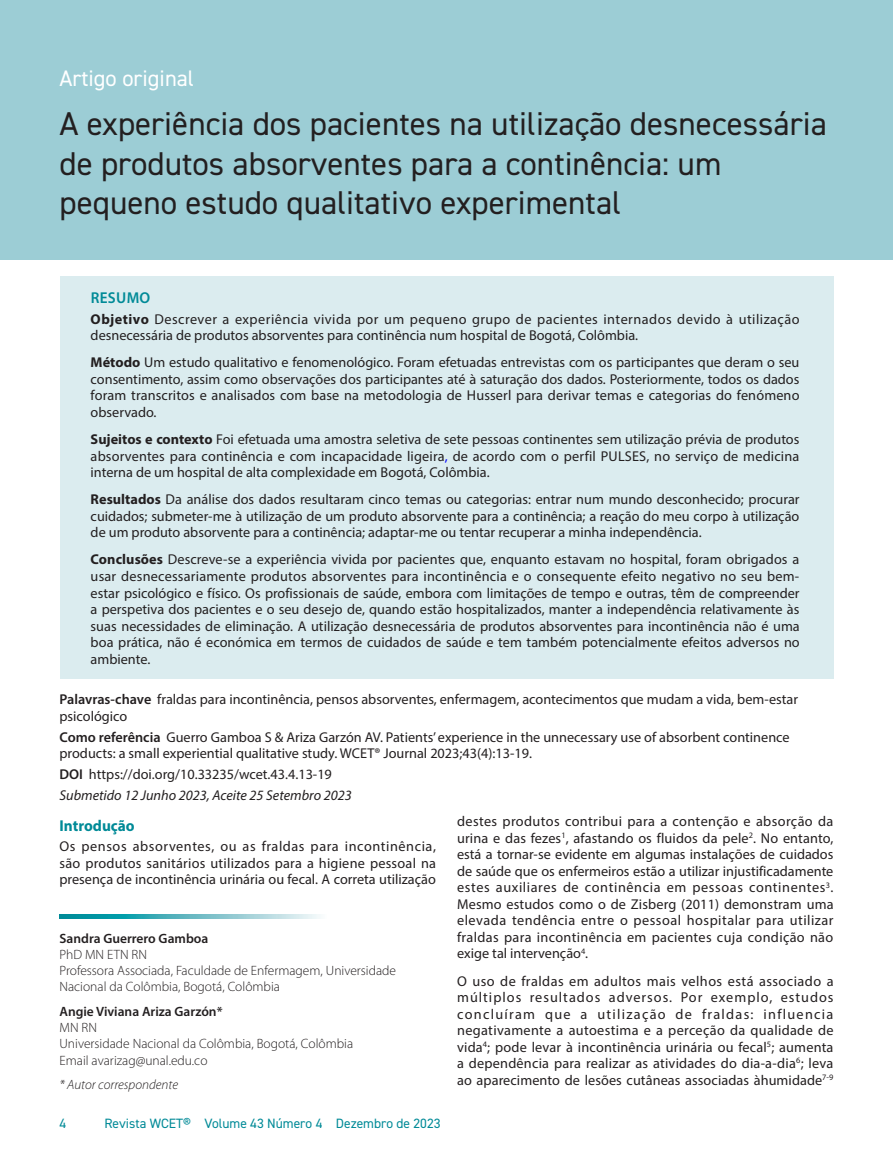
<style>
.page{position:relative;width:893px;height:1149px;background:#fff}
.page>*{position:absolute;margin:0;border:0;box-sizing:border-box;transform-origin:0 0}
.WCET_Top_Title{font:33px/39.6px "DIN2014";color:#231f20}
.WCET_Type_of_article{font:22.5px "DIN2014";color:#fff}
.WCET_Heading{font:700 15.75px "Myriad Pro";color:#008a97}
.WCET_Heading-2{font:600 15.75px "Myriad Pro";letter-spacing:.02em;color:#008a97}
.WCET_Galley{font:14.25px/16.5px "Myriad Pro";color:#231f20;text-align:justify}
.WCET_Galley-2{font:14.25px/16.5px "Myriad Pro";letter-spacing:.025em;color:#231f20}
.WCET_Galley-3{font:italic 14.25px "Myriad Pro";color:#231f20}
.WCET-Author_details{font:300 13.5px/16.2px "Myriad Pro";color:#231f20}
.WCET-Author{font:600 13.5px "Myriad Pro";color:#231f20}
.t1{font:13.5px "DIN2014";color:#008a97}
.WCET-Author_details-2{font:italic 300 13.5px "Myriad Pro";color:#231f20}
.s1{font-weight:700}
.s2{color:#00f}
.s3{font-weight:600}
</style>
<div class="page">
<div style="left:0;top:0;width:893px;height:259px;background:#9ccdd5"></div>
<div style="left:60px;top:276px;width:773px;height:403px;background:#dbecef"></div>
<svg style="left:60px;top:914px;width:260px;height:4px"></svg>
<p class="WCET_Type_of_article" style="left:60px;top:64px;width:136px">Artigo original</p>
<p class="WCET_Top_Title" style="left:60px;top:103px;width:769px">A experiência dos pacientes na utilização desnecessária de produtos absorventes para a continência: um pequeno estudo qualitativo experimental</p>
<p class="WCET_Heading-2" style="left:91px;top:287px;width:61px">RESUMO</p>
<p class="WCET_Galley-2" style="left:91px;top:310px;width:710px"><span class="s1">Objetivo</span> Descrever a experiência vivida por um pequeno grupo de pacientes internados devido à utilização desnecessária de produtos absorventes para continência num hospital de Bogotá, Colômbia.</p>
<p class="WCET_Galley" style="left:91px;top:354px;width:710px"><span class="s1">Método</span> Um estudo qualitativo e fenomenológico. Foram efetuadas entrevistas com os participantes que deram o seu consentimento, assim como observações dos participantes até à saturação dos dados. Posteriormente, todos os dados foram transcritos e analisados com base na metodologia de Husserl para derivar temas e categorias do fenómeno observado.</p>
<p class="WCET_Galley" style="left:91px;top:431px;width:710px"><span class="s1">Sujeitos e contexto</span> Foi efetuada uma amostra seletiva de sete pessoas continentes sem utilização prévia de produtos absorventes para continência e com incapacidade ligeira<span class="s2">,</span> de acordo com o perfil PULSES, no serviço de medicina interna de um hospital de alta complexidade em Bogotá, Colômbia.</p>
<p class="WCET_Galley" style="left:91px;top:491px;width:710px"><span class="s1">Resultados</span> Da análise dos dados resultaram cinco temas ou categorias: entrar num mundo desconhecido; procurar cuidados; submeter-me à utilização de um produto absorvente para a continência; a reação do meu corpo à utilização de um produto absorvente para a continência; adaptar-me ou tentar recuperar a minha independência.</p>
<p class="WCET_Galley" style="left:91px;top:551px;width:711px"><span class="s1">Conclusões</span> Descreve-se a experiência vivida por pacientes que, enquanto estavam no hospital, foram obrigados a usar desnecessariamente produtos absorventes para incontinência e o consequente efeito negativo no seu bem&shy;estar psicológico e físico. Os profissionais de saúde, embora com limitações de tempo e outras, têm de compreender a perspetiva dos pacientes e o seu desejo de, quando estão hospitalizados, manter a independência relativamente às suas necessidades de eliminação. A utilização desnecessária de produtos absorventes para incontinência não é uma boa prática, não é económica em termos de cuidados de saúde e tem também potencialmente efeitos adversos no ambiente.</p>
<p class="WCET_Galley" style="left:60px;top:691px;width:740px"><span class="s3">Palavras-chave</span> fraldas para incontinência, pensos absorventes, enfermagem, acontecimentos que mudam a vida, bem-estar psicológico</p>
<p class="WCET_Galley" style="left:60px;top:728px;width:732px"><span class="s3">Como referência</span> Guerro Gamboa S &amp; Ariza Garzón AV. Patients’ experience in the unnecessary use of absorbent continence products: a small experiential qualitative study. WCET® Journal 2023;43(4):13-19.</p>
<p class="WCET_Galley" style="left:60px;top:765px;width:274px"><span class="s3">DOI</span> https://doi.org/10.33235/wcet.43.4.13-19</p>
<p class="WCET_Galley-3" style="left:60px;top:785px;width:294px">Submetido 12 Junho 2023, Aceite 25 Setembro 2023</p>
<p class="WCET_Heading" style="left:60px;top:814px;width:77px">Introdução</p>
<p class="WCET_Galley" style="left:60px;top:837px;width:378px">Os pensos absorventes, ou as fraldas para incontinência, são produtos sanitários utilizados para a higiene pessoal na presença de incontinência urinária ou fecal. A correta utilização</p>
<p class="WCET-Author" style="left:60px;top:929px;width:150px">Sandra Guerrero Gamboa</p>
<p class="WCET-Author_details" style="left:60px;top:945px;width:338px">PhD MN ETN RN<br>Professora Associada, Faculdade de Enfermagem, Universidade<br>Nacional da Colômbia, Bogotá, Colômbia</p>
<p class="WCET-Author" style="left:60px;top:1002px;width:165px">Angie Viviana Ariza Garzón*</p>
<p class="WCET-Author_details" style="left:60px;top:1019px;width:295px">MN RN<br>Universidade Nacional da Colômbia, Bogotá, Colômbia<br>Email avarizag@unal.edu.co</p>
<p class="WCET-Author_details-2" style="left:60px;top:1076px;width:120px">* Autor correspondente</p>
<p class="t1" style="left:60px;top:1114px;width:8px">4</p>
<p class="t1" style="left:105px;top:1114px;width:337px">Revista WCET® Volume 43 Número 4 Dezembro de 2023</p>
<p class="WCET_Galley" style="left:457px;top:812px;width:378px">destes produtos contribui para a contenção e absorção da urina e das fezes<sup>1</sup>, afastando os fluidos da pele<sup>2</sup>. No entanto, está a tornar-se evidente em algumas instalações de cuidados de saúde que os enfermeiros estão a utilizar injustificadamente estes auxiliares de continência em pessoas continentes<sup>3</sup>.<br>Mesmo estudos como o de Zisberg (2011) demonstram uma elevada tendência entre o pessoal hospitalar para utilizar fraldas para incontinência em pacientes cuja condição não exige tal intervenção<sup>4</sup>.</p>
<p class="WCET_Galley" style="left:457px;top:972px;width:378px">O uso de fraldas em adultos mais velhos está associado a múltiplos resultados adversos. Por exemplo, estudos concluíram que a utilização de fraldas: influencia negativamente a autoestima e a perceção da qualidade de vida<sup>4</sup>; pode levar à incontinência urinária ou fecal<sup>5</sup>; aumenta a dependência para realizar as atividades do dia-a-dia<sup>6</sup>; leva ao aparecimento de lesões cutâneas associadas àhumidade<sup>7-9</sup></p>
</div>
